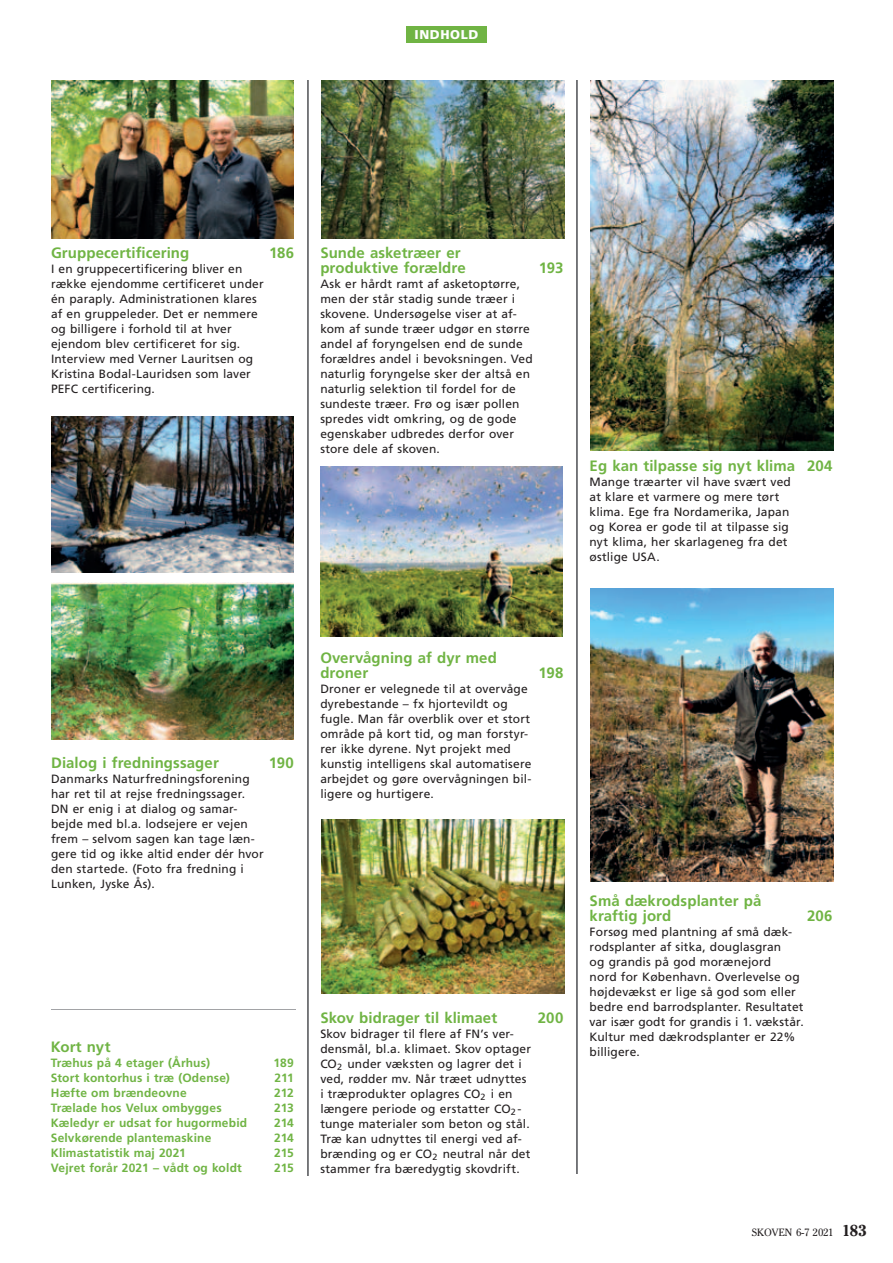
<style>
.page{position:relative;width:893px;height:1263px;background:#fff}
.page>*{position:absolute;margin:0;border:0;box-sizing:border-box;transform-origin:0 0}
.t1{font:700 15px/15px "Frutiger LT Std";letter-spacing:.005em;color:#70b444}
.t2{font:900 12.75px "Frutiger LT Std";letter-spacing:.05em;color:#fff}
.t3{font:12px/15px "Frutiger LT Std";letter-spacing:.015em;color:#231f20}
.t4{font:700 12px "Frutiger LT Std";letter-spacing:.015em;color:#70b444}
.t5{font:10.5px "Cheltenham Std";color:#231f20}
.s1{font-weight:700;font-size:15.75px}
</style>
<div class="page">
<div style="left:406px;top:26px;width:81px;height:17px;background:#70b444"></div>
<img style="left:308px;top:81px;width:1px;height:1094px">
<img style="left:577px;top:81px;width:1px;height:1093px">
<img style="left:322px;top:81px;width:242px;height:157px">
<img style="left:51px;top:81px;width:242px;height:157px">
<img style="left:51px;top:416px;width:242px;height:156px">
<img style="left:51px;top:583px;width:242px;height:157px">
<img style="left:320px;top:467px;width:243px;height:170px">
<img style="left:591px;top:588px;width:242px;height:294px">
<img style="left:591px;top:81px;width:242px;height:370px">
<img style="left:322px;top:819px;width:242px;height:174px">
<p class="t2" style="left:414px;top:27px;width:66px">INDHOLD</p>
<p class="t2" style="left:437px;top:27px;width:21px">XX</p>
<p class="t1" style="left:51px;top:246px;width:140px">Gruppecertificering</p>
<p class="t1" style="left:269px;top:246px;width:27px">186</p>
<p class="t3" style="left:51px;top:262px;width:214px">I en gruppecertificering bliver en række ejendomme certificeret under én paraply. Administrationen klares af en gruppeleder. Det er nemmere og billigere i forhold til at hver ejendom blev certificeret for sig.<br>Interview med Verner Lauritsen og Kristina Bodal-Lauridsen som laver PEFC certificering.</p>
<p class="t1" style="left:320px;top:246px;width:147px">Sunde asketræer er produktive forældre</p>
<p class="t1" style="left:539px;top:261px;width:26px">193</p>
<p class="t3" style="left:320px;top:277px;width:214px">Ask er hårdt ramt af asketoptørre, men der står stadig sunde træer i skovene. Undersøgelse viser at af&shy;kom af sunde træer udgør en større andel af foryngelsen end de sunde forældres andel i bevoksningen. Ved naturlig foryngelse sker der altså en naturlig selektion til fordel for de sundeste træer. Frø og især pollen spredes vidt omkring, og de gode egenskaber udbredes derfor over store dele af skoven.</p>
<p class="t1" style="left:590px;top:459px;width:244px">Eg kan tilpasse sig nyt klima 204</p>
<p class="t3" style="left:590px;top:475px;width:203px">Mange træarter vil have svært ved at klare et varmere og mere tørt klima. Ege fra Nordamerika, Japan og Korea er gode til at tilpasse sig nyt klima, her skarlageneg fra det østlige USA.</p>
<p class="t1" style="left:51px;top:756px;width:169px">Dialog i fredningssager</p>
<p class="t1" style="left:269px;top:756px;width:27px">190</p>
<p class="t3" style="left:51px;top:772px;width:214px">Danmarks Naturfredningsforening har ret til at rejse fredningssager.<br>DN er enig i at dialog og samar&shy;bejde med bl.a. lodsejere er vejen frem – selvom sagen kan tage læn&shy;gere tid og ikke altid ender dér hvor den startede. (Foto fra fredning i<br>Lunken, Jyske Ås).</p>
<p class="t1" style="left:320px;top:651px;width:178px">Overvågning af dyr med droner</p>
<p class="t3" style="left:320px;top:682px;width:213px">Droner er velegnede til at overvåge dyrebestande – fx hjortevildt og fugle. Man får overblik over et stort område på kort tid, og man forstyr&shy;rer ikke dyrene. Nyt projekt med kunstig intelligens skal automatisere arbejdet og gøre overvågningen bil&shy;ligere og hurtigere.</p>
<p class="t1" style="left:538px;top:666px;width:26px">198</p>
<p class="t1" style="left:590px;top:894px;width:173px">Små dækrodsplanter på kraftig jord</p>
<p class="t1" style="left:807px;top:909px;width:27px">206</p>
<p class="t3" style="left:590px;top:925px;width:216px">Forsøg med plantning af små dæk&shy;rodsplanter af sitka, douglasgran<br>og grandis på god morænejord<br>nord for København. Overlevelse og højdevækst er lige så god som eller bedre end barrodsplanter. Resultatet var især godt for grandis i 1. vækstår.<br>Kultur med dækrodsplanter er 22%</p>
<p class="t1" style="left:320px;top:1011px;width:178px">Skov bidrager til klimaet</p>
<p class="t1" style="left:538px;top:1011px;width:27px">200</p>
<p class="t3" style="left:320px;top:1027px;width:212px">Skov bidrager til flere af FN’s ver&shy;densmål, bl.a. klimaet. Skov optager CO<sub>2</sub> under væksten og lagrer det i ved, rødder mv. Når træet udnyttes i træprodukter oplagres CO<sub>2</sub> i en længere periode og erstatter CO<sub>2</sub> - tunge materialer som beton og stål.<br>Træ kan udnyttes til energi ved af&shy;brænding og er CO<sub>2</sub> neutral når det stammer fra bæredygtig skovdrift.</p>
<p class="t1" style="left:51px;top:1041px;width:61px">Kort nyt</p>
<p class="t3" style="left:590px;top:1045px;width:52px">billigere.</p>
<p class="t4" style="left:51px;top:1058px;width:161px">Træhus på 4 etager (Århus)</p>
<p class="t4" style="left:274px;top:1058px;width:22px">189</p>
<p class="t4" style="left:51px;top:1073px;width:181px">Stort kontorhus i træ (Odense)</p>
<p class="t4" style="left:275px;top:1073px;width:21px">211</p>
<p class="t4" style="left:51px;top:1088px;width:137px">Hæfte om brændeovne</p>
<p class="t4" style="left:274px;top:1088px;width:21px">212</p>
<p class="t4" style="left:51px;top:1103px;width:172px">Trælade hos Velux ombygges</p>
<p class="t4" style="left:274px;top:1103px;width:21px">213</p>
<p class="t4" style="left:51px;top:1118px;width:198px">Kæledyr er udsat for hugormebid</p>
<p class="t4" style="left:274px;top:1118px;width:21px">214</p>
<p class="t4" style="left:51px;top:1133px;width:162px">Selvkørende plantemaskine</p>
<p class="t4" style="left:274px;top:1133px;width:21px">214</p>
<p class="t4" style="left:51px;top:1148px;width:137px">Klimastatistik maj 2021</p>
<p class="t4" style="left:274px;top:1148px;width:21px">215</p>
<p class="t4" style="left:51px;top:1163px;width:192px">Vejret forår 2021 – vådt og koldt</p>
<p class="t4" style="left:274px;top:1163px;width:21px">215</p>
<p class="t5" style="left:752px;top:1228px;width:116px">SKOVEN 6-7 2021 <span class="s1">183</span></p>
</div>
